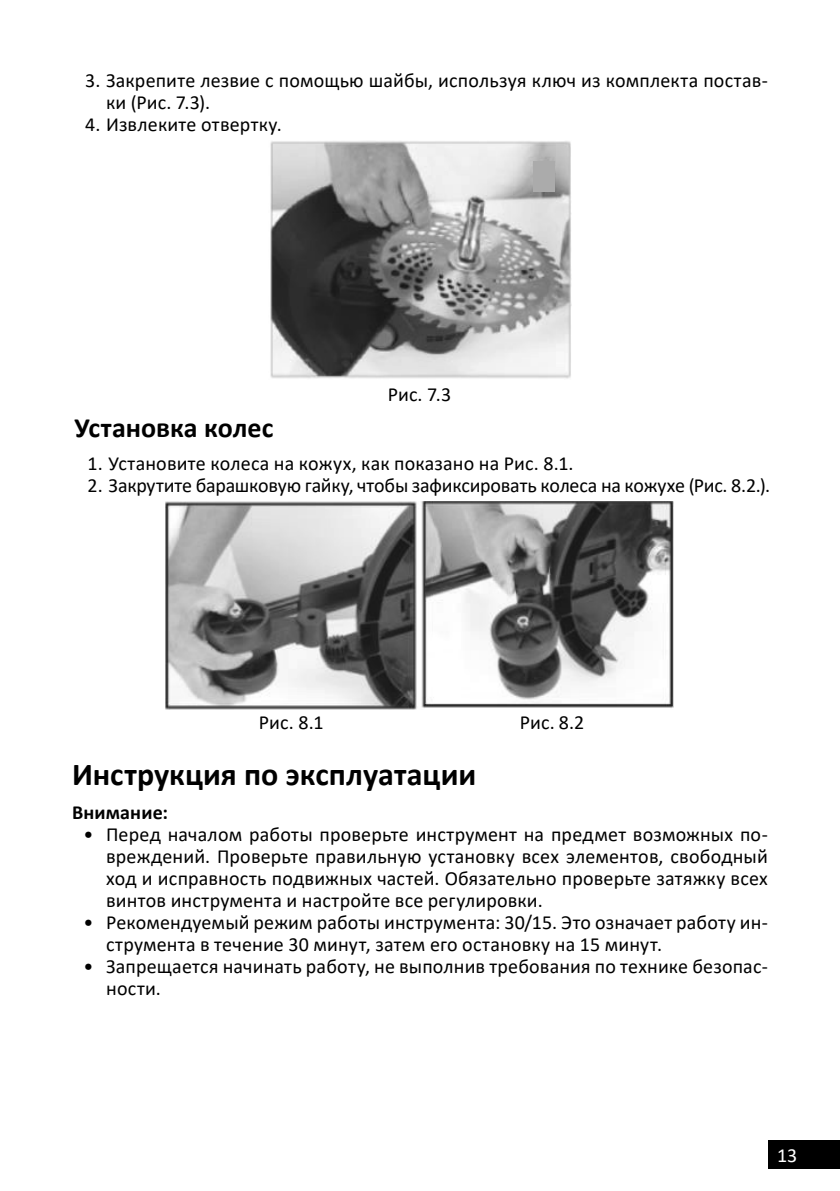
<style>
.page{position:relative;width:840px;height:1191px;background:#fff}
.page>*{position:absolute;margin:0;border:0;box-sizing:border-box;transform-origin:0 0}
.Заголовок_16{font:700 32px "Calibri";color:#000}
.Заголовок_14{font:700 28px "Calibri";color:#000}
.t1{font:20px/22px "Calibri";letter-spacing:.01em;color:#000}
.t2{font:20px "Calibri";letter-spacing:-.01em;color:#000}
.t3{font:700 20px "Calibri";letter-spacing:.01em;color:#000}
.t4{font:20px "Calibri";color:#fff}
</style>
<div class="page">
<div style="left:767px;top:1140px;width:72px;height:29px;background:#000"></div>
<img style="left:270px;top:141px;width:301px;height:238px">
<div style="left:532px;top:161px;width:22px;height:31px;background:#ababab"></div>
<img style="left:166px;top:502px;width:506px;height:208px">
<p class="t1" style="left:106px;top:69px;width:663px;text-indent:-21px">3. Закрепите лезвие с помощью шайбы, используя ключ из комплекта постав&shy;ки (Рис. 7.3).</p>
<p class="t1" style="left:85px;top:113px;width:195px">4. Извлеките отвертку.</p>
<p class="t1" style="left:387px;top:383px;width:65px">Рис. 7.3</p>
<p class="Заголовок_14" style="left:74px;top:407px;width:200px">Установка колес</p>
<p class="t1" style="left:87px;top:452px;width:484px">1. Установите колеса на кожух, как показано на Рис. 8.1.</p>
<p class="t2" style="left:88px;top:471px;width:680px">2. Закрутите барашковую гайку, чтобы зафиксировать колеса на кожухе (Рис. 8.2.).</p>
<p class="t1" style="left:259px;top:711px;width:66px">Рис. 8.1</p>
<p class="t1" style="left:519px;top:711px;width:66px">Рис. 8.2</p>
<p class="Заголовок_16" style="left:72px;top:752px;width:405px">Инструкция по эксплуатации</p>
<p class="t3" style="left:72px;top:798px;width:97px">Внимание:</p>
<p class="t1" style="left:106px;top:822px;width:663px;text-align:justify;text-indent:-23px">• Перед началом работы проверьте инструмент на предмет возможных по&shy;вреждений. Проверьте правильную установку всех элементов, свободный ход и исправность подвижных частей. Обязательно проверьте затяжку всех винтов инструмента и настройте все регулировки.</p>
<p class="t1" style="left:106px;top:910px;width:663px;text-indent:-23px">• Рекомендуемый режим работы инструмента: 30/15. Это означает работу ин&shy;струмента в течение 30 минут, затем его остановку на 15 минут.</p>
<p class="t1" style="left:106px;top:954px;width:663px;text-indent:-23px">• Запрещается начинать работу, не выполнив требования по технике безопас&shy;ности.</p>
<p class="t4" style="left:776px;top:1142px;width:22px">13</p>
</div>
